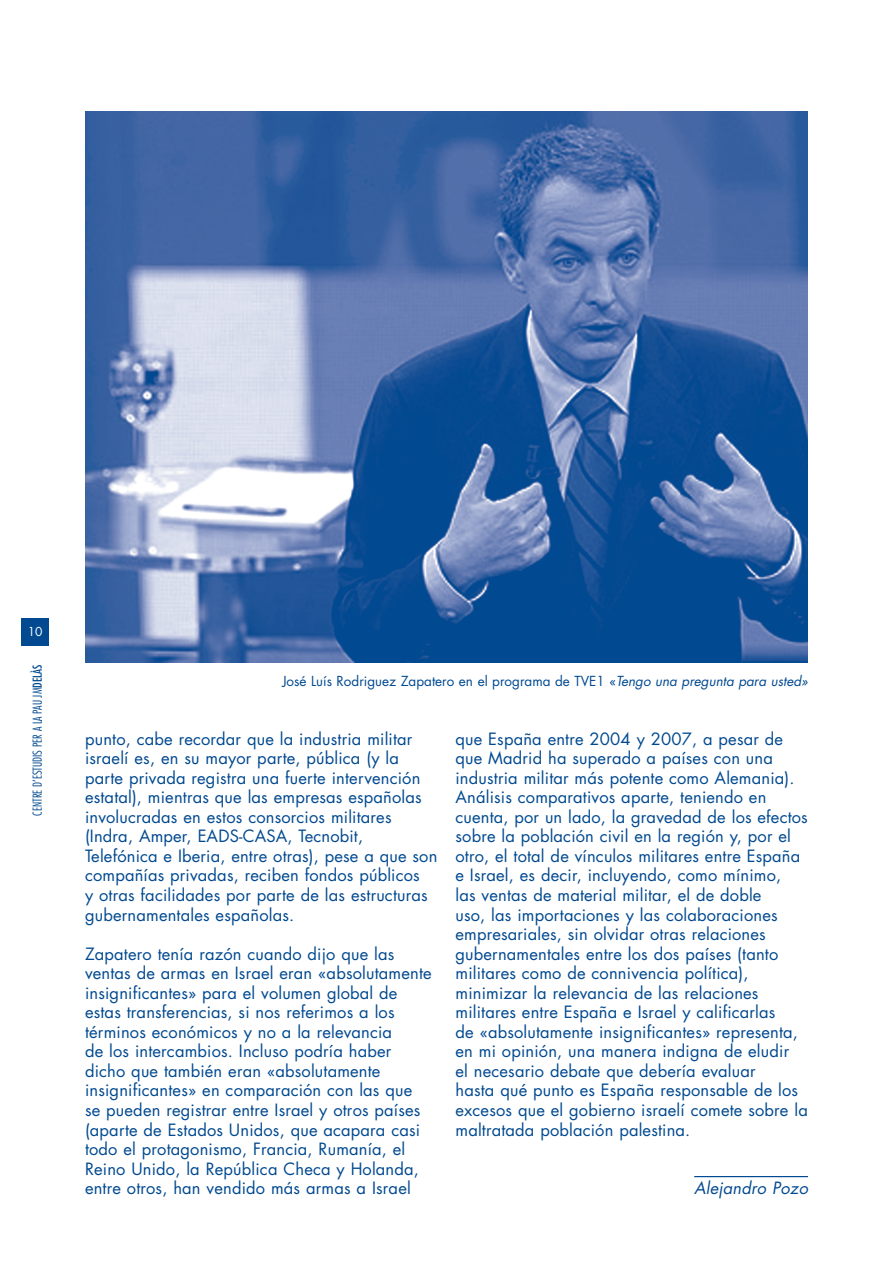
<style>
.page{position:relative;width:893px;height:1263px;background:#fff}
.page>*{position:absolute;margin:0;border:0;box-sizing:border-box;transform-origin:0 0}
.t1{font:16.5px/19.5px "Futura";letter-spacing:.01em;color:#014990}
.t2{font:italic 16.5px "Futura";letter-spacing:.01em;color:#014990}
.t3{font:13.5px "Futura";color:#014990}
.t4{font:300 condensed 12px "Futura";color:#014990}
.t5{font:12px "Futura";color:#fff}
.s1{font-weight:400}
.s2{font-style:italic}
</style>
<div class="page">
<div style="left:21px;top:618px;width:28px;height:28px;background:#014990"></div>
<hr style="left:694px;top:1176px;width:114px;height:1px;background:#014990">
<img style="left:85px;top:111px;width:723px;height:551px">
<p class="t5" style="left:28px;top:624px;width:16px">10</p>
<p class="t4" style="left:30px;top:816px;width:153px;rotate:-90deg">CENTRE D’ESTUDIS PER A LA PAU JM<span class="s1">DELÀS</span></p>
<p class="t3" style="left:282px;top:672px;width:527px">José Luís Rodriguez Zapatero en el programa de TVE1 «<span class="s2">Tengo una pregunta para usted»</span></p>
<p class="t1" style="left:85px;top:729px;width:354px">punto, cabe recordar que la industria militar israelí es, en su mayor parte, pública (y la parte privada registra una fuerte intervención estatal), mientras que las empresas españolas involucradas en estos consorcios militares (Indra, Amper, EADS-CASA, Tecnobit, Telefónica e Iberia, entre otras), pese a que son compañías privadas, reciben fondos públicos<br>y otras facilidades por parte de las estructuras gubernamentales españolas.</p>
<p class="t1" style="left:85px;top:944px;width:348px">Zapatero tenía razón cuando dijo que las ventas de armas en Israel eran «absolutamente insignificantes» para el volumen global de estas transferencias, si nos referimos a los términos económicos y no a la relevancia<br>de los intercambios. Incluso podría haber dicho que también eran «absolutamente insignificantes» en comparación con las que se pueden registrar entre Israel y otros países (aparte de Estados Unidos, que acapara casi todo el protagonismo, Francia, Rumanía, el Reino Unido, la República Checa y Holanda, entre otros, han vendido más armas a Israel</p>
<p class="t1" style="left:455px;top:729px;width:354px">que España entre 2004 y 2007, a pesar de que Madrid ha superado a países con una industria militar más potente como Alemania).<br>Análisis comparativos aparte, teniendo en cuenta, por un lado, la gravedad de los efectos sobre la población civil en la región y, por el otro, el total de vínculos militares entre España e Israel, es decir, incluyendo, como mínimo,<br>las ventas de material militar, el de doble<br>uso, las importaciones y las colaboraciones empresariales, sin olvidar otras relaciones gubernamentales entre los dos países (tanto militares como de connivencia política), minimizar la relevancia de las relaciones militares entre España e Israel y calificarlas<br>de «absolutamente insignificantes» representa, en mi opinión, una manera indigna de eludir<br>el necesario debate que debería evaluar<br>hasta qué punto es España responsable de los excesos que el gobierno israelí comete sobre la maltratada población palestina.</p>
<p class="t2" style="left:694px;top:1177px;width:115px">Alejandro Pozo</p>
</div>
